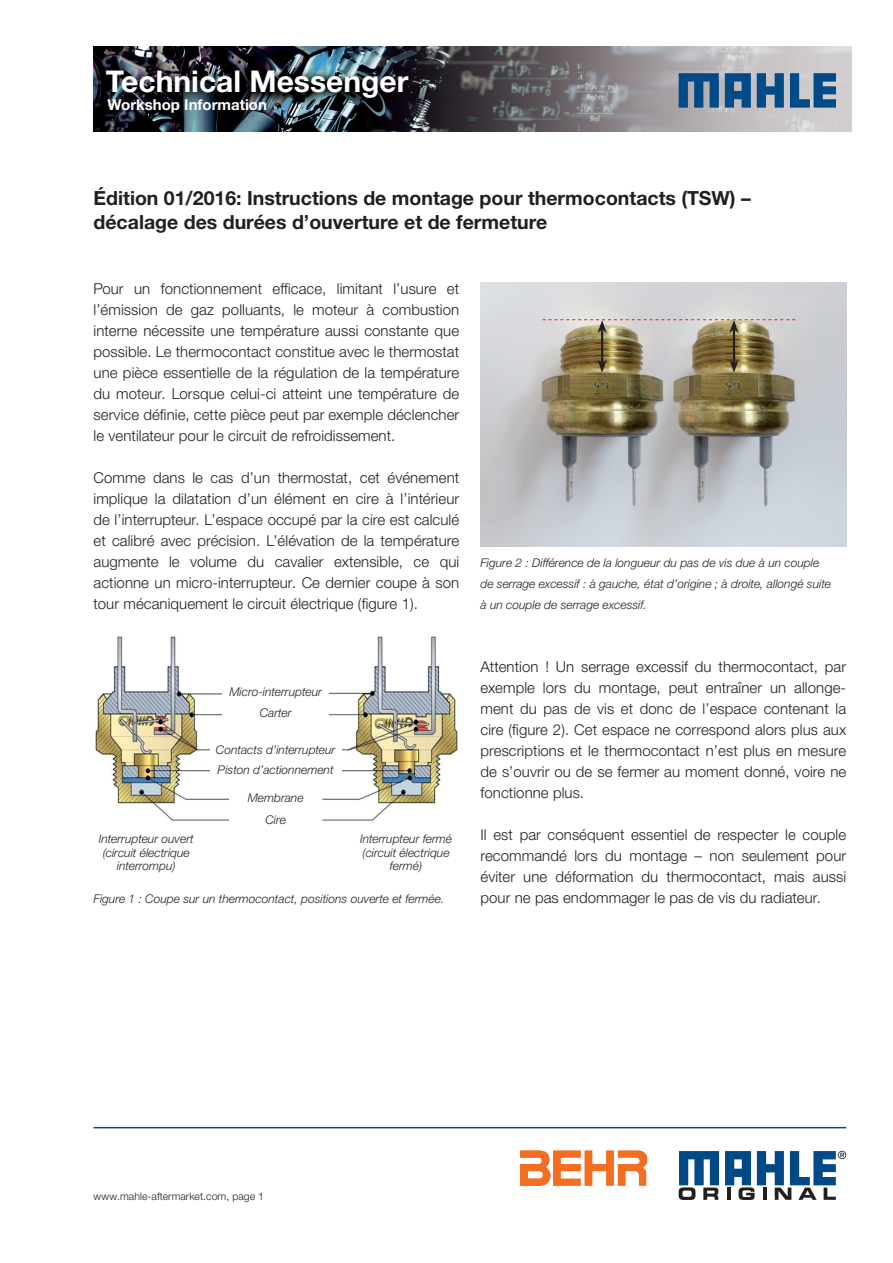
<style>
.page{position:relative;width:893px;height:1263px;background:#fff}
.page>*{position:absolute;margin:0;border:0;box-sizing:border-box;transform-origin:0 0}
.t1{font:700 30px "Helvetica Neue LTW1 G";color:#fff}
.t2{font:700 19.5px/24px "Helvetica Neue LTW1 G";color:#231f20}
.t3{font:300 15px/21px "Helvetica Neue LTW1 G";letter-spacing:.005em;color:#231f20;text-align:justify}
.t4{font:700 15px "Helvetica Neue LTW1 G";color:#fff}
.t5{font:italic 300 12px/13.5px "Helvetica Neue LTW1 G";color:#231f20;text-align:center}
.t6{font:300 10.5px "Helvetica Neue LTW1 G";letter-spacing:.005em;color:#231f20}
</style>
<div class="page">
<svg style="left:679px;top:1151px;width:40px;height:49px"></svg>
<svg style="left:725px;top:1151px;width:121px;height:49px"></svg>
<hr style="left:94px;top:1127px;width:752px;height:1px;background:#004b87">
<img style="left:95px;top:636px;width:363px;height:185px">
<img style="left:480px;top:283px;width:366px;height:263px">
<img style="left:94px;top:47px;width:757px;height:85px">
<svg style="left:679px;top:73px;width:40px;height:35px"></svg>
<svg style="left:757px;top:73px;width:27px;height:35px"></svg>
<svg style="left:790px;top:73px;width:46px;height:35px;background:#47779f"></svg>
<svg style="left:725px;top:73px;width:26px;height:35px"></svg>
<svg style="left:520px;top:1150px;width:127px;height:36px"></svg>
<div style="left:222px;top:681px;width:107px;height:21px;background:#fff"></div>
<div style="left:222px;top:702px;width:107px;height:21px;background:#fff"></div>
<div style="left:210px;top:739px;width:132px;height:21px;background:#fff"></div>
<div style="left:229px;top:788px;width:93px;height:20px;background:#fff"></div>
<div style="left:229px;top:809px;width:93px;height:21px;background:#fff"></div>
<div style="left:210px;top:756px;width:132px;height:27px;background:#fff"></div>
<hr style="left:601px;top:329px;width:2px;height:34px;background:#231f20">
<svg style="left:597px;top:359px;width:10px;height:13px"></svg>
<hr style="left:733px;top:329px;width:2px;height:34px;background:#231f20">
<svg style="left:729px;top:359px;width:10px;height:13px"></svg>
<svg style="left:543px;top:319px;width:252px;height:14px;background:#c8bdb1"></svg>
<h1 class="t1" style="left:106px;top:63px;width:304px">Technical Messenger</h1>
<p class="t4" style="left:107px;top:96px;width:161px">Workshop Information</p>
<h2 class="t2" style="left:94px;top:186px;width:659px">Édition 01/2016: Instructions de montage pour thermocontacts (TSW) – décalage des durées d’ouverture et de fermeture</h2>
<p class="t3" style="left:94px;top:278px;width:367px">Pour un fonctionnement efficace, limitant l’usure et l’émission de gaz polluants, le moteur à combustion interne nécessite une température aussi constante que possible. Le thermocontact constitue avec le thermostat une pièce essentielle de la régulation de la température du moteur. Lorsque celui-ci atteint une température de service définie, cette pièce peut par exemple déclencher le ventilateur pour le circuit de refroidissement.</p>
<p class="t3" style="left:94px;top:467px;width:367px">Comme dans le cas d’un thermostat, cet événement implique la dilatation d’un élément en cire à l’intérieur de l’interrupteur. L’espace occupé par la cire est calculé et calibré avec précision. L’élévation de la température augmente le volume du cavalier extensible, ce qui actionne un micro-interrupteur. Ce dernier coupe à son tour mécaniquement le circuit électrique (figure 1).</p>
<p class="t5" style="left:229px;top:685px;width:94px">Micro-interrupteur</p>
<p class="t5" style="left:260px;top:706px;width:33px">Carter</p>
<p class="t5" style="left:216px;top:743px;width:121px">Contacts d’interrupteur</p>
<p class="t5" style="left:248px;top:787px;width:57px;line-height:21.3px">Membrane<br>Cire</p>
<p class="t5" style="left:218px;top:763px;width:117px">Piston d’actionnement</p>
<p class="t5" style="left:99px;top:832px;width:97px">Interrupteur ouvert (circuit électrique interrompu)</p>
<p class="t5" style="left:360px;top:832px;width:94px">Interrupteur fermé (circuit électrique fermé)</p>
<p class="t5" style="left:94px;top:892px;width:352px">Figure 1 : Coupe sur un thermocontact, positions ouverte et fermée.</p>
<p class="t5" style="left:480px;top:552px;width:352px;line-height:21px;text-align:left">Figure 2 : Différence de la longueur du pas de vis due à un couple de serrage excessif : à gauche, état d’origine ; à droite, allongé suite à un couple de serrage excessif.</p>
<p class="t3" style="left:480px;top:656px;width:367px">Attention ! Un serrage excessif du thermocontact, par exemple lors du montage, peut entraîner un allonge&shy;ment du pas de vis et donc de l’espace contenant la cire (figure 2). Cet espace ne correspond alors plus aux prescriptions et le thermocontact n’est plus en mesure de s’ouvrir ou de se fermer au moment donné, voire ne fonctionne plus.</p>
<p class="t3" style="left:480px;top:824px;width:367px">Il est par conséquent essentiel de respecter le couple recommandé lors du montage – non seulement pour éviter une déformation du thermocontact, mais aussi pour ne pas endommager le pas de vis du radiateur.</p>
<p class="t6" style="left:94px;top:1190px;width:172px">www.mahle-aftermarket.com, page 1</p>
</div>
